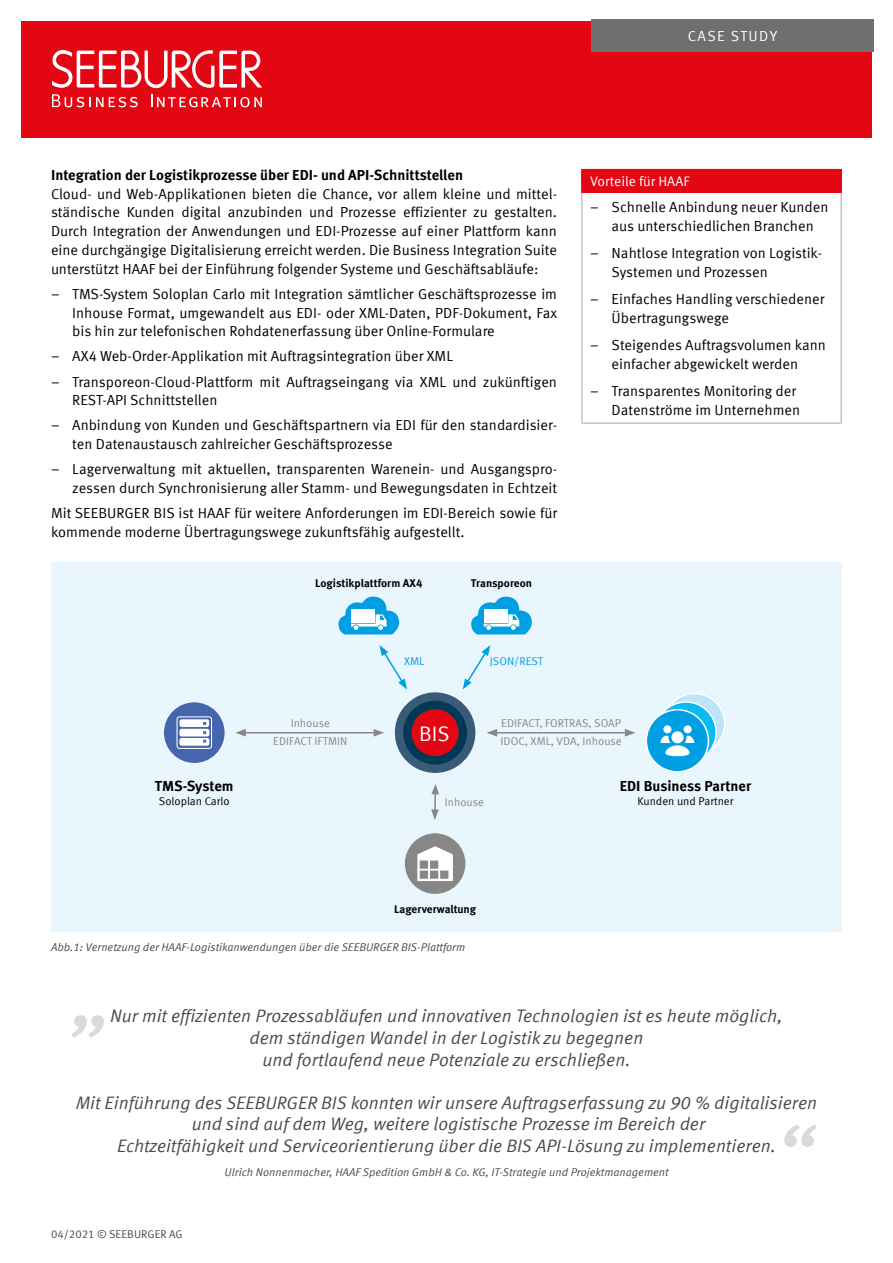
<style>
.page{position:relative;width:893px;height:1263px;background:#fff}
.page>*{position:absolute;margin:0;border:0;box-sizing:border-box;transform-origin:0 0}
.t1{font:21px "Meta Offc Pro Norm";color:#fff}
.t2{font:18px/21.6px "Meta Offc Pro Norm Ita";color:#4a4a49;text-align:center}
.t3{font:14.55px/18.8px "Meta Offc Pro Norm";color:#000}
.t4{font:700 14.55px "Meta Offc Pro";color:#000}
.t5{font:14.55px "Meta Offc Pro Norm";letter-spacing:.1em;color:#fff}
.t6{font:13.8px "Meta Offc Pro Norm";color:#fff}
.t7{font:11.25px "Meta Offc Pro Norm Ita";color:#4a4a49}
.t8{font:11.25px/18px "Meta Offc Pro Norm";color:#878787;text-align:center}
.t9{font:700 11.25px "Meta Offc Pro";color:#000}
.t10{font:11.25px "Meta Offc Pro Norm";color:#000}
.t11{font:11.25px "Meta Offc Pro Norm";color:#4a4a49}
.t12{font:11.25px "Meta Offc Pro Norm";color:#009fe3}
</style>
<div class="page">
<div style="left:21px;top:21px;width:851px;height:117px;background:#e30613"></div>
<div style="left:591px;top:19px;width:283px;height:33px;background:#706f6f"></div>
<svg style="left:52px;top:50px;width:210px;height:38px"></svg>
<svg style="left:151px;top:94px;width:111px;height:13px"></svg>
<svg style="left:52px;top:94px;width:86px;height:13px"></svg>
<div style="left:582px;top:170px;width:259px;height:22px;background:#e30613"></div>
<hr style="left:581px;top:193px;width:2px;height:229px;background:#c6c6c6">
<hr style="left:840px;top:193px;width:2px;height:229px;background:#c6c6c6">
<hr style="left:581px;top:422px;width:261px;height:2px;background:#c6c6c6">
<hr style="left:581px;top:169px;width:261px;height:1px;background:#e30613">
<hr style="left:581px;top:170px;width:2px;height:21px;background:#e30613">
<hr style="left:840px;top:170px;width:2px;height:21px;background:#e30613">
<hr style="left:581px;top:191px;width:261px;height:2px;background:#e30613">
<div style="left:51px;top:562px;width:791px;height:369px;background:#eaf6fe"></div>
<div style="left:395px;top:692px;width:80px;height:81px;background:#385b77;border-radius:50%"></div>
<div style="left:403px;top:701px;width:64px;height:63px;background:#003955;border-radius:50%"></div>
<div style="left:412px;top:709px;width:47px;height:47px;background:#e30613;border-radius:50%"></div>
<div style="left:164px;top:702px;width:61px;height:61px;background:#4565ad;border-radius:50%"></div>
<svg style="left:177px;top:716px;width:35px;height:33px"></svg>
<div style="left:405px;top:833px;width:60px;height:61px;background:#878787;border-radius:50%"></div>
<svg style="left:417px;top:846px;width:36px;height:35px"></svg>
<hr style="left:243px;top:732px;width:133px;height:1px;background:#878787">
<svg style="left:235px;top:729px;width:11px;height:7px"></svg>
<svg style="left:374px;top:729px;width:10px;height:7px"></svg>
<svg style="left:664px;top:693px;width:61px;height:61px"></svg>
<div style="left:663px;top:693px;width:62px;height:62px;border:2px solid #fff;border-radius:50%"></div>
<svg style="left:656px;top:702px;width:60px;height:60px"></svg>
<div style="left:655px;top:701px;width:62px;height:62px;border:2px solid #fff;border-radius:50%"></div>
<div style="left:646px;top:710px;width:62px;height:62px;background:#009fe3;border-radius:50%"></div>
<div style="left:646px;top:709px;width:63px;height:63px;border:2px solid #fff;border-radius:50%"></div>
<div style="left:684px;top:725px;width:8px;height:8px;background:#fff;border-radius:50%"></div>
<div style="left:663px;top:725px;width:8px;height:8px;background:#fff;border-radius:50%"></div>
<svg style="left:671px;top:731px;width:13px;height:12px"></svg>
<svg style="left:660px;top:736px;width:34px;height:20px"></svg>
<hr style="left:495px;top:732px;width:132px;height:1px;background:#878787">
<svg style="left:487px;top:729px;width:10px;height:7px"></svg>
<svg style="left:625px;top:729px;width:10px;height:7px"></svg>
<hr style="left:434px;top:792px;width:2px;height:20px;background:#878787">
<svg style="left:431px;top:809px;width:8px;height:11px"></svg>
<svg style="left:431px;top:784px;width:8px;height:10px"></svg>
<svg style="left:463px;top:645px;width:27px;height:44px"></svg>
<svg style="left:379px;top:645px;width:28px;height:44px"></svg>
<svg style="left:338px;top:597px;width:61px;height:37px"></svg>
<svg style="left:471px;top:597px;width:61px;height:37px"></svg>
<svg style="left:71px;top:1015px;width:33px;height:22px"></svg>
<svg style="left:784px;top:1124px;width:33px;height:23px"></svg>
<p class="t5" style="left:688px;top:25px;width:91px">CASE STUDY</p>
<p class="t4" style="left:51px;top:163px;width:414px">Integration der Logistikprozesse über EDI- und API-Schnittstellen</p>
<p class="t3" style="left:51px;top:183px;width:508px;text-align:justify">Cloud- und Web-Applikationen bieten die Chance, vor allem kleine und mittel&shy;ständische Kunden digital anzubinden und Prozesse effizienter zu gestalten.<br>Durch Integration der Anwendungen und EDI-Prozesse auf einer Plattform kann eine durchgängige Digitalisierung erreicht werden. Die Business Integration Suite unterstützt HAAF bei der Einführung folgender Systeme und Geschäftsabläufe:</p>
<p class="t3" style="left:72px;top:283px;width:487px;text-align:justify;text-indent:-21px">– TMS-System Soloplan Carlo mit Integration sämtlicher Geschäftsprozesse im Inhouse Format, umgewandelt aus EDI- oder XML-Daten, PDF-Dokument, Fax bis hin zur telefonischen Rohdatenerfassung über Online-Formulare</p>
<p class="t3" style="left:51px;top:346px;width:404px">– AX4 Web-Order-Applikation mit Auftragsintegration über XML</p>
<p class="t3" style="left:72px;top:371px;width:486px;text-indent:-21px">– Transporeon-Cloud-Plattform mit Auftragseingang via XML und zukünftigen<br>REST-API Schnittstellen</p>
<p class="t3" style="left:72px;top:415px;width:486px;text-indent:-21px">– Anbindung von Kunden und Geschäftspartnern via EDI für den standardisier&shy;ten Datenaustausch zahlreicher Geschäftsprozesse</p>
<p class="t3" style="left:51px;top:459px;width:508px;text-align:right">– Lagerverwaltung mit aktuellen, transparenten Warenein- und Ausgangspro&shy;zessen durch Synchronisierung aller Stamm- und Bewegungsdaten in Echtzeit</p>
<p class="t3" style="left:51px;top:503px;width:507px">Mit SEEBURGER BIS ist HAAF für weitere Anforderungen im EDI-Bereich sowie für kommende moderne Übertragungswege zukunftsfähig aufgestellt.</p>
<p class="t9" style="left:315px;top:574px;width:109px">Logistikplattform AX4</p>
<p class="t9" style="left:471px;top:574px;width:63px">Transporeon</p>
<p class="t12" style="left:404px;top:652px;width:22px">XML</p>
<p class="t12" style="left:490px;top:652px;width:55px">JSON/REST</p>
<p class="t6" style="left:590px;top:171px;width:101px">Vorteile für HAAF</p>
<p class="t3" style="left:590px;top:197px;width:240px;text-align:center">– Schnelle Anbindung neuer Kunden aus unterschiedlichen Branchen</p>
<p class="t3" style="left:612px;top:243px;width:212px;text-indent:-21px">– Nahtlose Integration von Logistik-<br>Systemen und Prozessen</p>
<p class="t3" style="left:612px;top:289px;width:214px;text-indent:-21px">– Einfaches Handling verschiedener<br>Übertragungswege</p>
<p class="t3" style="left:590px;top:335px;width:237px;text-align:center">– Steigendes Auftragsvolumen kann einfacher abgewickelt werden</p>
<p class="t3" style="left:590px;top:381px;width:211px;text-align:right">– Transparentes Monitoring der<br>Datenströme im Unternehmen</p>
<p class="t4" style="left:155px;top:775px;width:80px">TMS-System</p>
<p class="t10" style="left:159px;top:792px;width:72px">Soloplan Carlo</p>
<p class="t8" style="left:273px;top:713px;width:76px">Inhouse<br>EDIFACT IFTMIN</p>
<h1 class="t1" style="left:419px;top:717px;width:32px">BIS</h1>
<p class="t8" style="left:500px;top:713px;width:123px;text-align:left">EDIFACT, FORTRAS, SOAP<br>IDOC, XML, VDA, Inhouse</p>
<p class="t4" style="left:620px;top:775px;width:133px">EDI Business Partner</p>
<p class="t8" style="left:445px;top:793px;width:41px">Inhouse</p>
<p class="t10" style="left:637px;top:792px;width:97px">Kunden und Partner</p>
<p class="t9" style="left:394px;top:900px;width:84px">Lagerverwaltung</p>
<p class="t7" style="left:51px;top:938px;width:416px">Abb.1: Vernetzung der HAAF-Logistikanwendungen über die SEEBURGER BIS-Plattform</p>
<p class="t2" style="left:110px;top:1004px;width:674px">Nur mit effizienten Prozessabläufen und innovativen Technologien ist es heute möglich, dem ständigen Wandel in der Logistik zu begegnen<br>und fortlaufend neue Potenziale zu erschließen.</p>
<p class="t2" style="left:76px;top:1090px;width:743px">Mit Einführung des SEEBURGER BIS konnten wir unsere Auftragserfassung zu 90 % digitalisieren und sind auf dem Weg, weitere logistische Prozesse im Bereich der<br>Echtzeitfähigkeit und Serviceorientierung über die BIS API-Lösung zu implementieren.</p>
<p class="t7" style="left:225px;top:1163px;width:445px">Ulrich Nonnenmacher, HAAF Spedition GmbH &amp; Co. KG, IT-Strategie und Projektmanagement</p>
<p class="t11" style="left:51px;top:1225px;width:133px">04/2021 © SEEBURGER AG</p>
</div>
